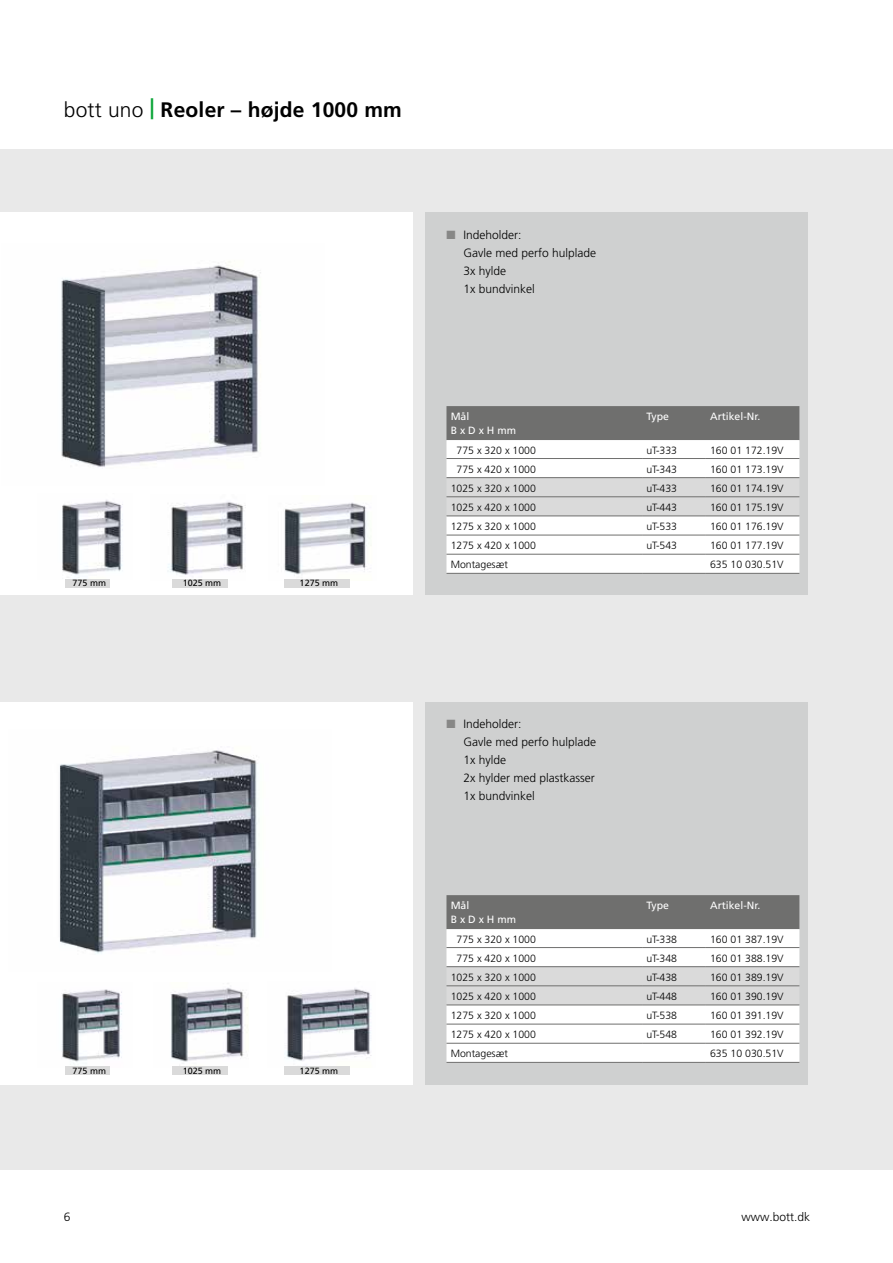
<style>
.page{position:relative;width:893px;height:1263px;background:#fff}
.page>*{position:absolute;margin:0;border:0;box-sizing:border-box;transform-origin:0 0}
.t1{font:700 21px "Frutiger LT Pro";letter-spacing:.01em;color:#000}
.t2{font:300 12px/18px "Frutiger LT Pro";color:#000}
.t3{font:300 10.5px "Frutiger LT Pro";color:#000}
.t4{font:10.5px/13.5px "Frutiger LT Pro";color:#fff}
.t5{font:9px "Frutiger LT Pro";color:#000}
.s1{font-weight:300}
.s2{color:#0aa537}
.s3{color:#878786}
</style>
<div class="page">
<div style="left:0;top:149px;width:893px;height:1020px;background:#e9e9e9"></div>
<div style="left:0;top:213px;width:412px;height:382px;background:#fff"></div>
<img style="left:61px;top:261px;width:200px;height:206px">
<div style="left:425px;top:213px;width:383px;height:382px;background:#cfd0d0"></div>
<div style="left:0;top:702px;width:412px;height:382px;background:#fff"></div>
<img style="left:59px;top:750px;width:198px;height:204px">
<div style="left:425px;top:702px;width:383px;height:382px;background:#cfd0d0"></div>
<div style="left:446px;top:895px;width:353px;height:34px;background:#6f6f6e"></div>
<div style="left:446px;top:929px;width:353px;height:133px;background:#fff"></div>
<div style="left:446px;top:967px;width:353px;height:37px;background:#dadada"></div>
<hr style="left:446px;top:947px;width:196px;height:1px;background:#6f6f6e">
<hr style="left:642px;top:947px;width:64px;height:1px;background:#6f6f6e">
<hr style="left:706px;top:947px;width:93px;height:1px;background:#6f6f6e">
<hr style="left:446px;top:966px;width:196px;height:1px;background:#6f6f6e">
<hr style="left:642px;top:966px;width:64px;height:1px;background:#6f6f6e">
<hr style="left:706px;top:966px;width:93px;height:1px;background:#6f6f6e">
<hr style="left:446px;top:985px;width:196px;height:1px;background:#6f6f6e">
<hr style="left:642px;top:985px;width:64px;height:1px;background:#6f6f6e">
<hr style="left:706px;top:985px;width:93px;height:1px;background:#6f6f6e">
<hr style="left:446px;top:1004px;width:196px;height:1px;background:#6f6f6e">
<hr style="left:642px;top:1004px;width:64px;height:1px;background:#6f6f6e">
<hr style="left:706px;top:1004px;width:93px;height:1px;background:#6f6f6e">
<hr style="left:446px;top:1024px;width:196px;height:1px;background:#6f6f6e">
<hr style="left:642px;top:1024px;width:64px;height:1px;background:#6f6f6e">
<hr style="left:706px;top:1024px;width:93px;height:1px;background:#6f6f6e">
<hr style="left:446px;top:1043px;width:196px;height:1px;background:#6f6f6e">
<hr style="left:642px;top:1043px;width:64px;height:1px;background:#6f6f6e">
<hr style="left:706px;top:1043px;width:93px;height:1px;background:#6f6f6e">
<hr style="left:446px;top:1062px;width:196px;height:1px;background:#6f6f6e">
<hr style="left:642px;top:1062px;width:64px;height:1px;background:#6f6f6e">
<hr style="left:706px;top:1062px;width:93px;height:1px;background:#6f6f6e">
<img style="left:62px;top:500px;width:61px;height:80px">
<img style="left:61px;top:989px;width:61px;height:79px">
<img style="left:167px;top:501px;width:79px;height:80px">
<img style="left:170px;top:988px;width:78px;height:80px">
<img style="left:284px;top:502px;width:87px;height:74px">
<img style="left:286px;top:988px;width:86px;height:73px">
<div style="left:65px;top:579px;width:44px;height:8px;background:#dadada"></div>
<div style="left:172px;top:579px;width:55px;height:8px;background:#dadada"></div>
<div style="left:284px;top:579px;width:66px;height:8px;background:#dadada"></div>
<div style="left:65px;top:1066px;width:44px;height:9px;background:#dadada"></div>
<div style="left:172px;top:1066px;width:55px;height:9px;background:#dadada"></div>
<div style="left:284px;top:1066px;width:66px;height:9px;background:#dadada"></div>
<div style="left:446px;top:406px;width:353px;height:34px;background:#6f6f6e"></div>
<div style="left:446px;top:440px;width:353px;height:133px;background:#fff"></div>
<div style="left:446px;top:478px;width:353px;height:37px;background:#dadada"></div>
<hr style="left:446px;top:458px;width:196px;height:1px;background:#6f6f6e">
<hr style="left:642px;top:458px;width:64px;height:1px;background:#6f6f6e">
<hr style="left:706px;top:458px;width:93px;height:1px;background:#6f6f6e">
<hr style="left:446px;top:477px;width:196px;height:1px;background:#6f6f6e">
<hr style="left:642px;top:477px;width:64px;height:1px;background:#6f6f6e">
<hr style="left:706px;top:477px;width:93px;height:1px;background:#6f6f6e">
<hr style="left:446px;top:496px;width:196px;height:1px;background:#6f6f6e">
<hr style="left:642px;top:496px;width:64px;height:1px;background:#6f6f6e">
<hr style="left:706px;top:496px;width:93px;height:1px;background:#6f6f6e">
<hr style="left:446px;top:515px;width:196px;height:1px;background:#6f6f6e">
<hr style="left:642px;top:515px;width:64px;height:1px;background:#6f6f6e">
<hr style="left:706px;top:515px;width:93px;height:1px;background:#6f6f6e">
<hr style="left:446px;top:535px;width:196px;height:1px;background:#6f6f6e">
<hr style="left:642px;top:535px;width:64px;height:1px;background:#6f6f6e">
<hr style="left:706px;top:535px;width:93px;height:1px;background:#6f6f6e">
<hr style="left:446px;top:554px;width:196px;height:1px;background:#6f6f6e">
<hr style="left:642px;top:554px;width:64px;height:1px;background:#6f6f6e">
<hr style="left:706px;top:554px;width:93px;height:1px;background:#6f6f6e">
<hr style="left:446px;top:573px;width:196px;height:1px;background:#6f6f6e">
<hr style="left:642px;top:573px;width:64px;height:1px;background:#6f6f6e">
<hr style="left:706px;top:573px;width:93px;height:1px;background:#6f6f6e">
<h1 class="t1" style="left:64px;top:97px;width:340px"><span class="s1">bott uno</span> <span class="s2">|</span> Reoler – højde 1000 mm</h1>
<p class="t2" style="left:463px;top:226px;width:134px;text-indent:-17px"><span class="s3">■</span> Indeholder:<br>Gavle med perfo hulplade<br>3x hylde<br>1x bundvinkel</p>
<p class="t5" style="left:73px;top:578px;width:35px">775 mm</p>
<p class="t5" style="left:183px;top:578px;width:40px">1025 mm</p>
<p class="t5" style="left:300px;top:578px;width:40px">1275 mm</p>
<p class="t4" style="left:451px;top:410px;width:67px">Mål<br>B x D x H mm</p>
<p class="t4" style="left:646px;top:410px;width:24px">Type</p>
<p class="t4" style="left:710px;top:410px;width:52px">Artikel-Nr.</p>
<p class="t3" style="left:457px;top:444px;width:81px">775 x 320 x 1000</p>
<p class="t3" style="left:646px;top:444px;width:32px">uT-333</p>
<p class="t3" style="left:710px;top:444px;width:75px">160 01 172.19V</p>
<p class="t3" style="left:457px;top:463px;width:81px">775 x 420 x 1000</p>
<p class="t3" style="left:646px;top:463px;width:32px">uT-343</p>
<p class="t3" style="left:710px;top:463px;width:75px">160 01 173.19V</p>
<p class="t3" style="left:451px;top:482px;width:87px">1025 x 320 x 1000</p>
<p class="t3" style="left:646px;top:482px;width:32px">uT-433</p>
<p class="t3" style="left:710px;top:482px;width:75px">160 01 174.19V</p>
<p class="t3" style="left:451px;top:501px;width:87px">1025 x 420 x 1000</p>
<p class="t3" style="left:646px;top:501px;width:32px">uT-443</p>
<p class="t3" style="left:710px;top:501px;width:75px">160 01 175.19V</p>
<p class="t3" style="left:451px;top:520px;width:87px">1275 x 320 x 1000</p>
<p class="t3" style="left:646px;top:520px;width:32px">uT-533</p>
<p class="t3" style="left:710px;top:520px;width:75px">160 01 176.19V</p>
<p class="t3" style="left:451px;top:540px;width:87px">1275 x 420 x 1000</p>
<p class="t3" style="left:646px;top:540px;width:32px">uT-543</p>
<p class="t3" style="left:710px;top:540px;width:75px">160 01 177.19V</p>
<p class="t3" style="left:451px;top:559px;width:59px">Montagesæt</p>
<p class="t3" style="left:710px;top:559px;width:75px">635 10 030.51V</p>
<p class="t5" style="left:73px;top:1066px;width:35px">775 mm</p>
<p class="t5" style="left:183px;top:1066px;width:40px">1025 mm</p>
<p class="t5" style="left:300px;top:1066px;width:40px">1275 mm</p>
<p class="t2" style="left:463px;top:715px;width:134px;text-indent:-17px"><span class="s3">■</span> Indeholder:<br>Gavle med perfo hulplade<br>1x hylde<br>2x hylder med plastkasser<br>1x bundvinkel</p>
<p class="t4" style="left:451px;top:899px;width:67px">Mål<br>B x D x H mm</p>
<p class="t4" style="left:646px;top:899px;width:24px">Type</p>
<p class="t4" style="left:710px;top:899px;width:52px">Artikel-Nr.</p>
<p class="t3" style="left:457px;top:933px;width:81px">775 x 320 x 1000</p>
<p class="t3" style="left:646px;top:933px;width:32px">uT-338</p>
<p class="t3" style="left:710px;top:933px;width:75px">160 01 387.19V</p>
<p class="t3" style="left:457px;top:952px;width:81px">775 x 420 x 1000</p>
<p class="t3" style="left:646px;top:952px;width:32px">uT-348</p>
<p class="t3" style="left:710px;top:952px;width:75px">160 01 388.19V</p>
<p class="t3" style="left:451px;top:971px;width:87px">1025 x 320 x 1000</p>
<p class="t3" style="left:646px;top:971px;width:32px">uT-438</p>
<p class="t3" style="left:710px;top:971px;width:75px">160 01 389.19V</p>
<p class="t3" style="left:451px;top:990px;width:87px">1025 x 420 x 1000</p>
<p class="t3" style="left:646px;top:990px;width:32px">uT-448</p>
<p class="t3" style="left:710px;top:990px;width:75px">160 01 390.19V</p>
<p class="t3" style="left:451px;top:1009px;width:87px">1275 x 320 x 1000</p>
<p class="t3" style="left:646px;top:1009px;width:32px">uT-538</p>
<p class="t3" style="left:710px;top:1009px;width:75px">160 01 391.19V</p>
<p class="t3" style="left:451px;top:1028px;width:87px">1275 x 420 x 1000</p>
<p class="t3" style="left:646px;top:1028px;width:32px">uT-548</p>
<p class="t3" style="left:710px;top:1028px;width:75px">160 01 392.19V</p>
<p class="t3" style="left:451px;top:1048px;width:59px">Montagesæt</p>
<p class="t3" style="left:710px;top:1048px;width:75px">635 10 030.51V</p>
<p class="t2" style="left:64px;top:1208px;width:8px">6</p>
<p class="t2" style="left:741px;top:1208px;width:70px">www.bott.dk</p>
</div>
